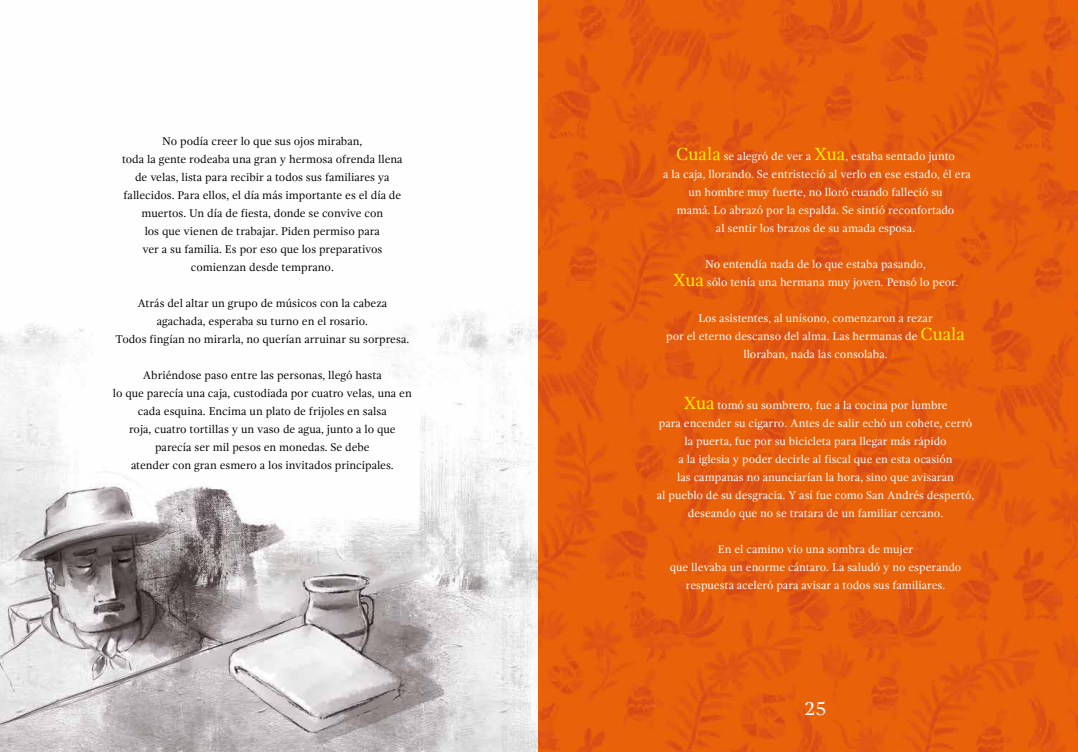
<style>
.page{position:relative;width:1078px;height:752px;background:#fff}
.page>*{position:absolute;margin:0;border:0;box-sizing:border-box;transform-origin:0 0}
.t1{font:20px "Gandhi Serif";color:#fff}
.t2{font:11.5px/18px "Gandhi Serif";color:#fff;text-align:center}
.t3{font:11.5px/18px "Gandhi Serif";color:#000;text-align:center}
.s1{font-size:18px;color:#ffed00}
</style>
<div class="page">
<img style="left:0;top:0;width:1077px;height:751px">
<p class="t3" style="left:122px;top:132px;width:282px">No podía creer lo que sus ojos miraban,<br>toda la gente rodeaba una gran y hermosa ofrenda llena de velas, lista para recibir a todos sus familiares ya fallecidos. Para ellos, el día más importante es el día de muertos. Un día de fiesta, donde se convive con<br>los que vienen de trabajar. Piden permiso para<br>ver a su familia. Es por eso que los preparativos comienzan desde temprano.</p>
<p class="t3" style="left:115px;top:294px;width:295px">Atrás del altar un grupo de músicos con la cabeza agachada, esperaba su turno en el rosario.<br>Todos fingían no mirarla, no querían arruinar su sorpresa.</p>
<p class="t3" style="left:113px;top:366px;width:300px">Abriéndose paso entre las personas, llegó hasta<br>lo que parecía una caja, custodiada por cuatro velas, una en cada esquina. Encima un plato de frijoles en salsa<br>roja, cuatro tortillas y un vaso de agua, junto a lo que parecía ser mil pesos en monedas. Se debe<br>atender con gran esmero a los invitados principales.</p>
<p class="t2" style="left:663px;top:147px;width:309px"><span class="s1">Cuala</span> se alegró de ver a <span class="s1">Xua</span>, estaba sentado junto<br>a la caja, llorando. Se entristeció al verlo en ese estado, él era un hombre muy fuerte, no lloró cuando falleció su<br>mamá. Lo abrazó por la espalda. Se sintió reconfortado<br>al sentir los brazos de su amada esposa.</p>
<p class="t2" style="left:672px;top:255px;width:287px">No entendía nada de lo que estaba pasando,<br><span class="s1">Xua</span> sólo tenía una hermana muy joven. Pensó lo peor.</p>
<p class="t2" style="left:666px;top:309px;width:300px">Los asistentes, al unísono, comenzaron a rezar<br>por el eterno descanso del alma. Las hermanas de <span class="s1">Cuala </span>lloraban, nada las consolaba.</p>
<p class="t2" style="left:656px;top:396px;width:319px"><span class="s1">Xua</span> tomó su sombrero, fue a la cocina por lumbre<br>para encender su cigarro. Antes de salir echó un cohete, cerró la puerta, fue por su bicicleta para llegar más rápido<br>a la iglesia y poder decirle al fiscal que en esta ocasión<br>las campanas no anunciarían la hora, sino que avisaran<br>al pueblo de su desgracia. Y así fue como San Andrés despertó, deseando que no se tratara de un familiar cercano.</p>
<p class="t2" style="left:669px;top:540px;width:293px">En el camino vio una sombra de mujer<br>que llevaba un enorme cántaro. La saludó y no esperando respuesta aceleró para avisar a todos sus familiares.</p>
<h1 class="t1" style="left:804px;top:696px;width:23px">25</h1>
</div>
